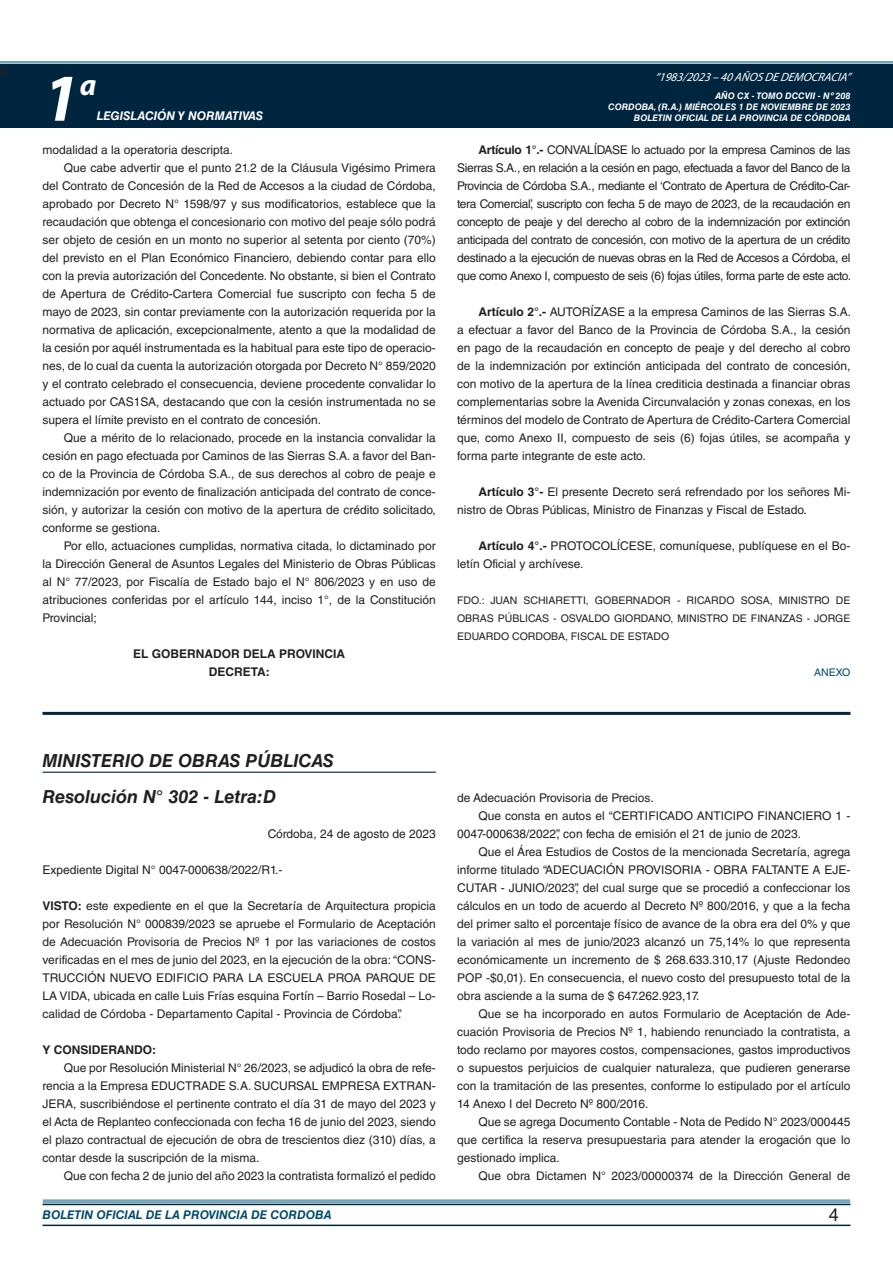
<style>
.page{position:relative;width:893px;height:1263px;background:#fff}
.page>*{position:absolute;margin:0;border:0;box-sizing:border-box;transform-origin:0 0}
.t1{font:italic 700 67.5px "Myriad Pro";color:#fff}
.t2{font:italic 700 30px "Myriad Pro";color:#fff}
.NOMBRE_DE_MINISTERIO{font:italic 700 18px "Helvetica LT Std";color:#231f20}
.t3{font:18px "Minion Pro";color:#231f20}
.t4{font:18px "Helvetica LT Std";color:#231f20}
.TEXTO_BASE{font:12px/18px "Helvetica LT Std";color:#231f20;text-align:justify}
.t5{font:italic 700 12px "Helvetica LT Std";color:#004b6c}
.RESUELVE{font:700 12px "Helvetica LT Std";color:#231f20}
.t6{font:italic 12px "Myriad Pro";color:#fff}
.FECHA{font:12px "Helvetica LT Std";color:#231f20}
.t7{font:italic 700 12px "Helvetica LT Std";color:#fff}
.TEXTO_BASE-2{font:700 12px "Helvetica LT Std";color:#231f20}
.FIRMA{font:10.5px/18px "Helvetica LT Std";color:#231f20;text-align:justify}
.ANEXO{font:10.5px "Helvetica LT Std";color:#004b6c}
.t8{font:italic 700 9px/10.8px "Helvetica LT Std";color:#fff;text-align:right}
.s1{font-weight:700}
</style>
<div class="page">
<div style="left:0;top:61px;width:893px;height:6px;background:#fff;opacity:.75"></div>
<div style="left:0;top:64px;width:893px;height:64px;background:#00263f"></div>
<hr style="left:43px;top:1224px;width:807px;height:2px;background:#00263f">
<div style="left:42px;top:1198px;width:809px;height:8px;background:#fff;opacity:.75"></div>
<hr style="left:43px;top:712px;width:807px;height:3px;background:#00263f">
<hr style="left:43px;top:772px;width:393px;height:1px;background:#00263f">
<h3 class="t3" style="left:0;top:59px;width:10px">4</h3>
<h1 class="t1" style="left:43px;top:54px;width:38px">1</h1>
<h2 class="t2" style="left:80px;top:66px;width:18px">a</h2>
<p class="t7" style="left:97px;top:109px;width:168px">LEGISLACIÓN Y NORMATIVAS</p>
<p class="TEXTO_BASE" style="left:43px;top:141px;width:192px">modalidad a la operatoria descripta.</p>
<p class="TEXTO_BASE" style="left:43px;top:159px;width:395px;text-indent:21px">Que cabe advertir que el punto 21.2 de la Cláusula Vigésimo Primera del Contrato de Concesión de la Red de Accesos a la ciudad de Córdoba, aprobado por Decreto N° 1598/97 y sus modificatorios, establece que la recaudación que obtenga el concesionario con motivo del peaje sólo podrá ser objeto de cesión en un monto no superior al setenta por ciento (70%) del previsto en el Plan Económico Financiero, debiendo contar para ello con la previa autorización del Concedente. No obstante, si bien el Contrato de Apertura de Crédito-Cartera Comercial fue suscripto con fecha 5 de mayo de 2023, sin contar previamente con la autorización requerida por la normativa de aplicación, excepcionalmente, atento a que la modalidad de la cesión por aquél instrumentada es la habitual para este tipo de operacio&shy;nes, de lo cual da cuenta la autorización otorgada por Decreto N° 859/2020 y el contrato celebrado el consecuencia, deviene procedente convalidar lo actuado por CAS1SA, destacando que con la cesión instrumentada no se supera el límite previsto en el contrato de concesión.</p>
<p class="TEXTO_BASE" style="left:43px;top:429px;width:395px;text-indent:21px">Que a mérito de lo relacionado, procede en la instancia convalidar la cesión en pago efectuada por Caminos de las Sierras S.A. a favor del Ban&shy;co de la Provincia de Córdoba S.A., de sus derechos al cobro de peaje e indemnización por evento de finalización anticipada del contrato de conce&shy;sión, y autorizar la cesión con motivo de la apertura de crédito solicitado, conforme se gestiona.</p>
<p class="TEXTO_BASE" style="left:43px;top:537px;width:395px;text-indent:21px">Por ello, actuaciones cumplidas, normativa citada, lo dictaminado por la Dirección General de Asuntos Legales del Ministerio de Obras Públicas al N° 77/2023, por Fiscalía de Estado bajo el N° 806/2023 y en uso de atribuciones conferidas por el artículo 144, inciso 1°, de la Constitución Provincial;</p>
<p class="RESUELVE" style="left:133px;top:646px;width:213px">EL GOBERNADOR DELA PROVINCIA</p>
<p class="RESUELVE" style="left:209px;top:664px;width:62px">DECRETA:</p>
<p class="t6" style="left:655px;top:70px;width:197px">“ 1983/2023 – 40 AÑOS DE DEMOCRACIA”</p>
<p class="t8" style="left:608px;top:91px;width:244px">AÑO CX - TOMO DCCVII - Nº 208<br>CORDOBA, (R.A.) MIÉRCOLES 1 DE NOVIEMBRE DE 2023<br>BOLETIN OFICIAL DE LA PROVINCIA DE CÓRDOBA</p>
<p class="TEXTO_BASE" style="left:457px;top:141px;width:395px;text-indent:21px"><span class="s1">Artículo 1°.-</span> CONVALÍDASE lo actuado por la empresa Caminos de las Sierras S.A., en relación a la cesión en pago, efectuada a favor del Banco de la Provincia de Córdoba S.A., mediante el ‘Contrato de Apertura de Crédito-Car&shy;tera Comercial’, suscripto con fecha 5 de mayo de 2023, de la recaudación en concepto de peaje y del derecho al cobro de la indemnización por extinción anticipada del contrato de concesión, con motivo de la apertura de un crédito destinado a la ejecución de nuevas obras en la Red de Accesos a Córdoba, el que como Anexo I, compuesto de seis (6) fojas útiles, forma parte de este acto.</p>
<p class="TEXTO_BASE" style="left:457px;top:303px;width:395px;text-indent:21px"><span class="s1">Artículo 2°.-</span> AUTORÍZASE a la empresa Caminos de las Sierras S.A. a efectuar a favor del Banco de la Provincia de Córdoba S.A., la cesión en pago de la recaudación en concepto de peaje y del derecho al cobro de la indemnización por extinción anticipada del contrato de concesión, con motivo de la apertura de la línea crediticia destinada a financiar obras complementarias sobre la Avenida Circunvalación y zonas conexas, en los términos del modelo de Contrato de Apertura de Crédito-Cartera Comercial que, como Anexo II, compuesto de seis (6) fojas útiles, se acompaña y forma parte integrante de este acto.</p>
<p class="TEXTO_BASE" style="left:457px;top:483px;width:395px;text-indent:21px"><span class="s1">Artículo 3°-</span> El presente Decreto será refrendado por los señores Mi&shy;nistro de Obras Públicas, Ministro de Finanzas y Fiscal de Estado.</p>
<p class="TEXTO_BASE" style="left:457px;top:537px;width:395px;text-indent:21px"><span class="s1">Artículo 4°.-</span> PROTOCOLÍCESE, comuníquese, publíquese en el Bo&shy;letín Oficial y archívese.</p>
<p class="FIRMA" style="left:457px;top:591px;width:395px">FDO.: JUAN SCHIARETTI, GOBERNADOR - RICARDO SOSA, MINISTRO DE OBRAS PÚBLICAS - OSVALDO GIORDANO, MINISTRO DE FINANZAS - JORGE EDUARDO CORDOBA, FISCAL DE ESTADO</p>
<p class="ANEXO" style="left:814px;top:666px;width:38px">ANEXO</p>
<p class="NOMBRE_DE_MINISTERIO" style="left:43px;top:750px;width:293px">MINISTERIO DE OBRAS PÚBLICAS</p>
<p class="NOMBRE_DE_MINISTERIO" style="left:43px;top:786px;width:235px">Resolución N° 302 - Letra:D</p>
<p class="FECHA" style="left:268px;top:827px;width:170px">Córdoba, 24 de agosto de 2023</p>
<p class="TEXTO_BASE" style="left:43px;top:861px;width:241px">Expediente Digital N° 0047-000638/2022/R1.-</p>
<p class="TEXTO_BASE" style="left:43px;top:897px;width:395px"><span class="s1">VISTO:</span> este expediente en el que la Secretaría de Arquitectura propicia por Resolución N° 000839/2023 se apruebe el Formulario de Aceptación de Adecuación Provisoria de Precios Nº 1 por las variaciones de costos verificadas en el mes de junio del 2023, en la ejecución de la obra: “CONS-TRUCCIÓN NUEVO EDIFICIO PARA LA ESCUELA PROA PARQUE DE LA VIDA, ubicada en calle Luis Frías esquina Fortín – Barrio Rosedal – Lo&shy;calidad de Córdoba - Departamento Capital - Provincia de Córdoba”.</p>
<p class="TEXTO_BASE-2" style="left:43px;top:1042px;width:115px">Y CONSIDERANDO:</p>
<p class="TEXTO_BASE" style="left:43px;top:1059px;width:395px;text-indent:21px">Que por Resolución Ministerial N° 26/2023, se adjudicó la obra de refe&shy;rencia a la Empresa EDUCTRADE S.A. SUCURSAL EMPRESA EXTRAN-JERA, suscribiéndose el pertinente contrato el día 31 de mayo del 2023 y el Acta de Replanteo confeccionada con fecha 16 de junio del 2023, siendo el plazo contractual de ejecución de obra de trescientos diez (310) días, a contar desde la suscripción de la misma.</p>
<p class="TEXTO_BASE" style="left:64px;top:1167px;width:374px">Que con fecha 2 de junio del año 2023 la contratista formalizó el pedido</p>
<p class="TEXTO_BASE" style="left:457px;top:789px;width:198px">de Adecuación Provisoria de Precios.</p>
<p class="TEXTO_BASE" style="left:457px;top:807px;width:395px;text-indent:21px">Que consta en autos el “CERTIFICADO ANTICIPO FINANCIERO 1 -<br>0047-000638/2022”, con fecha de emisión el 21 de junio de 2023.</p>
<p class="TEXTO_BASE" style="left:457px;top:843px;width:395px;text-indent:21px">Que el Área Estudios de Costos de la mencionada Secretaría, agrega informe titulado “ADECUACIÓN PROVISORIA - OBRA FALTANTE A EJE-CUTAR - JUNIO/2023”, del cual surge que se procedió a confeccionar los cálculos en un todo de acuerdo al Decreto Nº 800/2016, y que a la fecha del primer salto el porcentaje físico de avance de la obra era del 0% y que la variación al mes de junio/2023 alcanzó un 75,14% lo que representa económicamente un incremento de $ 268.633.310,17 (Ajuste Redondeo POP -$0,01). En consecuencia, el nuevo costo del presupuesto total de la obra asciende a la suma de $ 647.262.923,17.</p>
<p class="TEXTO_BASE" style="left:457px;top:1005px;width:395px;text-indent:21px">Que se ha incorporado en autos Formulario de Aceptación de Ade&shy;cuación Provisoria de Precios Nº 1, habiendo renunciado la contratista, a todo reclamo por mayores costos, compensaciones, gastos improductivos o supuestos perjuicios de cualquier naturaleza, que pudieren generarse con la tramitación de las presentes, conforme lo estipulado por el artículo 14 Anexo I del Decreto Nº 800/2016.</p>
<p class="TEXTO_BASE" style="left:457px;top:1113px;width:395px;text-indent:21px">Que se agrega Documento Contable - Nota de Pedido N° 2023/000445 que certifica la reserva presupuestaria para atender la erogación que lo gestionado implica.</p>
<p class="TEXTO_BASE" style="left:478px;top:1167px;width:374px">Que obra Dictamen N° 2023/00000374 de la Dirección General de</p>
<p class="t5" style="left:43px;top:1208px;width:290px">BOLETIN OFICIAL DE LA PROVINCIA DE CORDOBA</p>
<h3 class="t4" style="left:829px;top:1204px;width:12px">4</h3>
</div>
